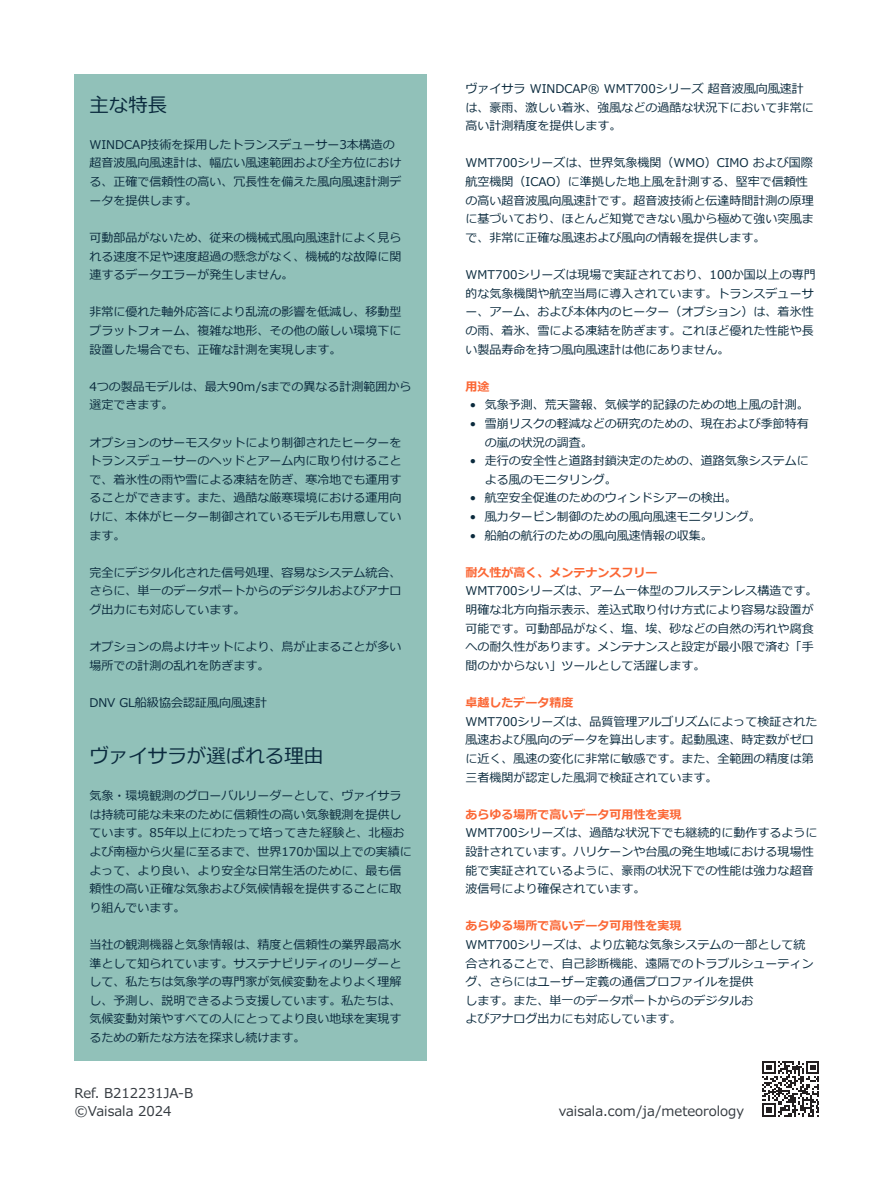
<style>
.page{position:relative;width:893px;height:1191px;background:#fff}
.page>*{position:absolute;margin:0;border:0;box-sizing:border-box;transform-origin:0 0}
.Ingress{font:19.5px "Meiryo";color:#0a2a3d}
.t1{font:13.5px/18.6px "Meiryo";color:#343a40}
.Body{font:12px/18.6px "Meiryo";color:#0a2a3d}
.Subheading{font:12px/18.6px "Meiryo";color:#0a2a3d}
.Ingress-2{font:12px/18.6px "Meiryo";color:#0a2a3d}
.Subheading-2{font:700 12px "Meiryo";color:#fb6735}
.s1{font-weight:700;color:#fb6735}
</style>
<div class="page">
<svg style="left:763px;top:1061px;width:56px;height:55px"></svg>
<div style="left:74px;top:74px;width:353px;height:986px;background:#91c1b9"></div>
<p class="Ingress" style="left:89px;top:91px;width:79px">主な特長</p>
<p class="Subheading" style="left:89px;top:136px;width:313px">WINDCAP技術を採用したトランスデューサー3本構造の超音波風向風速計は、幅広い風速範囲および全方位における、正確で信頼性の高い、冗長性を備えた風向風速計測データを提供します。</p>
<p class="Subheading" style="left:89px;top:229px;width:313px;text-align:justify">可動部品がないため、従来の機械式風向風速計によく見られる速度不足や速度超過の懸念がなく、機械的な故障に関連するデータエラーが発生しません。</p>
<p class="Subheading" style="left:89px;top:303px;width:313px;text-align:justify">非常に優れた軸外応答により乱流の影響を低減し、移動型プラットフォーム、複雑な地形、その他の厳しい環境下に設置した場合でも、正確な計測を実現します。</p>
<p class="Subheading" style="left:89px;top:378px;width:323px">4つの製品モデルは、最大90m/sまでの異なる計測範囲から選定できます。</p>
<p class="Subheading" style="left:89px;top:433px;width:313px;text-align:justify">オプションのサーモスタットにより制御されたヒーターをトランスデューサーのヘッドとアーム内に取り付けることで、着氷性の雨や雪による凍結を防ぎ、寒冷地でも運用することができます。また、過酷な厳寒環境における運用向けに、本体がヒーター制御されているモデルも用意しています。</p>
<p class="Subheading" style="left:89px;top:564px;width:313px;text-align:justify">完全にデジタル化された信号処理、容易なシステム統合、さらに、単一のデータポートからのデジタルおよびアナログ出力にも対応しています。</p>
<p class="Subheading" style="left:89px;top:638px;width:313px">オプションの鳥よけキットにより、鳥が止まることが多い場所での計測の乱れを防ぎます。</p>
<p class="Subheading" style="left:89px;top:694px;width:179px">DNV GL船級協会認証風向風速計</p>
<p class="Ingress" style="left:89px;top:742px;width:235px">ヴァイサラが選ばれる理由</p>
<p class="Ingress-2" style="left:89px;top:787px;width:324px">気象・環境観測のグローバルリーダーとして、ヴァイサラは持続可能な未来のために信頼性の高い気象観測を提供しています。85年以上にわたって培ってきた経験と、北極および南極から火星に至るまで、世界170か国以上での実績によって、より良い、より安全な日常生活のために、最も信頼性の高い正確な気象および気候情報を提供することに取り組んでいます。</p>
<p class="Ingress-2" style="left:89px;top:936px;width:313px;text-align:justify">当社の観測機器と気象情報は、精度と信頼性の業界最高水準として知られています。サステナビリティのリーダーとして、私たちは気象学の専門家が気候変動をよりよく理解し、予測し、説明できるよう支援しています。私たちは、気候変動対策やすべての人にとってより良い地球を実現するための新たな方法を探求し続けます。</p>
<p class="t1" style="left:74px;top:1084px;width:120px">Ref. B212231JA-B ©Vaisala 2024</p>
<p class="Body" style="left:466px;top:80px;width:349px">ヴァイサラ WINDCAP® WMT700シリーズ 超音波風向風速計は、豪雨、激しい着氷、強風などの過酷な状況下において非常に高い計測精度を提供します。</p>
<p class="Body" style="left:466px;top:154px;width:349px">WMT700シリーズは、世界気象機関（WMO）CIMO および国際航空機関（ICAO）に準拠した地上風を計測する、堅牢で信頼性の高い超音波風向風速計です。超音波技術と伝達時間計測の原理に基づいており、ほとんど知覚できない風から極めて強い突風まで、非常に正確な風速および風向の情報を提供します。</p>
<p class="Body" style="left:466px;top:266px;width:352px">WMT700シリーズは現場で実証されており、100か国以上の専門的な気象機関や航空当局に導入されています。トランスデューサー、アーム、および本体内のヒーター（オプション）は、着氷性の雨、着氷、雪による凍結を防ぎます。これほど優れた性能や長い製品寿命を持つ風向風速計は他にありません。</p>
<p class="Subheading-2" style="left:466px;top:379px;width:25px">用途</p>
<p class="Ingress-2" style="left:470px;top:396px;width:340px">• 気象予測、荒天警報、気候学的記録のための地上風の計測。</p>
<p class="Ingress-2" style="left:485px;top:415px;width:325px;text-indent:-15px">• 雪崩リスクの軽減などの研究のための、現在および季節特有の嵐の状況の調査。</p>
<p class="Ingress-2" style="left:485px;top:452px;width:325px;text-indent:-15px">• 走行の安全性と道路封鎖決定のための、道路気象システムによる風のモニタリング。</p>
<p class="Ingress-2" style="left:470px;top:489px;width:268px">• 航空安全促進のためのウィンドシアーの検出。</p>
<p class="Ingress-2" style="left:470px;top:508px;width:292px">• 風力タービン制御のための風向風速モニタリング。</p>
<p class="Ingress-2" style="left:470px;top:526px;width:244px">• 船舶の航行のための風向風速情報の収集。</p>
<p class="Subheading-2" style="left:466px;top:565px;width:193px">耐久性が高く、メンテナンスフリー</p>
<p class="Body" style="left:466px;top:582px;width:353px">WMT700シリーズは、アーム一体型のフルステンレス構造です。明確な北方向指示表示、差込式取り付け方式により容易な設置が可能です。可動部品がなく、塩、埃、砂などの自然の汚れや腐食への耐久性があります。メンテナンスと設定が最小限で済む「手間のかからない」ツールとして活躍します。</p>
<p class="Subheading-2" style="left:466px;top:696px;width:109px">卓越したデータ精度</p>
<p class="Body" style="left:466px;top:712px;width:353px">WMT700シリーズは、品質管理アルゴリズムによって検証された風速および風向のデータを算出します。起動風速、時定数がゼロに近く、風速の変化に非常に敏感です。また、全範囲の精度は第三者機関が認定した風洞で検証されています。</p>
<p class="Subheading-2" style="left:466px;top:807px;width:217px">あらゆる場所で高いデータ可用性を実現</p>
<p class="Body" style="left:466px;top:824px;width:353px">WMT700シリーズは、過酷な状況下でも継続的に動作するように設計されています。ハリケーンや台風の発生地域における現場性能で実証されているように、豪雨の状況下での性能は強力な超音波信号により確保されています。</p>
<p class="Subheading" style="left:466px;top:917px;width:349px"><span class="s1">あらゆる場所で高いデータ可用性を実現<br></span>WMT700シリーズは、より広範な気象システムの一部として統合されることで、自己診断機能、遠隔でのトラブルシューティング、さらにはユーザー定義の通信プロファイルを提供<br>します。また、単一のデータポートからのデジタルお<br>よびアナログ出力にも対応しています。</p>
<p class="t1" style="left:559px;top:1103px;width:187px">vaisala.com/ja/meteorology</p>
</div>
